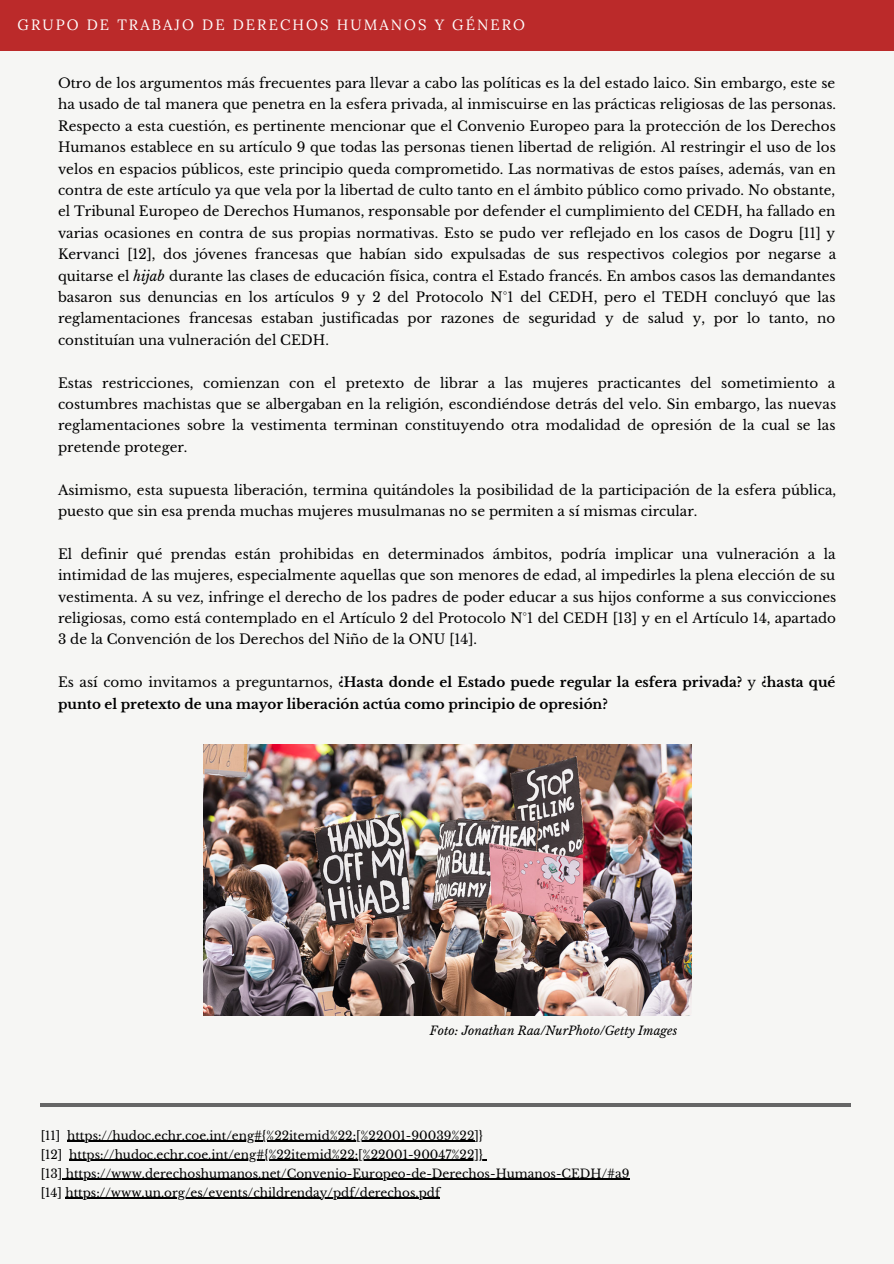
<style>
.page{position:relative;width:894px;height:1264px;background:#fff}
.page>*{position:absolute;margin:0;border:0;box-sizing:border-box;transform-origin:0 0}
.t1{font:14.85px "Lora";letter-spacing:.14em;color:#fff}
.t2{font:13.5px/21.5px "Libre Baskerville";color:#000;text-align:justify}
.t3{font:700 13.5px/21.5px "Libre Baskerville";color:#000}
.t4{font:12px "Libre Baskerville";color:#000}
.t5{font:italic 12px "Libre Baskerville";color:#000}
.s1{font-style:italic}
.s2{font-weight:400}
</style>
<div class="page">
<div style="left:0;top:0;width:893px;height:1263px;background:#f6f6f4"></div>
<hr style="left:41px;top:1103px;width:809px;height:4px;background:#666">
<div style="left:0;top:0;width:893px;height:50px;background:#bb2a2a"></div>
<img style="left:203px;top:744px;width:488px;height:271px">
<hr style="left:67px;top:1140px;width:407px;height:1px;background:#000">
<hr style="left:69px;top:1159px;width:414px;height:1px;background:#000">
<hr style="left:62px;top:1178px;width:567px;height:1px;background:#000">
<hr style="left:65px;top:1197px;width:375px;height:1px;background:#000">
<p class="t1" style="left:18px;top:15px;width:509px">GRUPO DE TRABAJO DE DERECHOS HUMANOS Y GÉNERO</p>
<p class="t2" style="left:58px;top:72px;width:779px">Otro de los argumentos más frecuentes para llevar a cabo las políticas es la del estado laico. Sin embargo, este se ha usado de tal manera que penetra en la esfera privada, al inmiscuirse en las prácticas religiosas de las personas.<br>Respecto a esta cuestión, es pertinente mencionar que el Convenio Europeo para la protección de los Derechos Humanos establece en su artículo 9 que todas las personas tienen libertad de religión. Al restringir el uso de los velos en espacios públicos, este principio queda comprometido. Las normativas de estos países, además, van en contra de este artículo ya que vela por la libertad de culto tanto en el ámbito público como privado. No obstante, el Tribunal Europeo de Derechos Humanos, responsable por defender el cumplimiento del CEDH, ha fallado en varias ocasiones en contra de sus propias normativas. Esto se pudo ver reflejado en los casos de Dogru [11] y Kervanci [12], dos jóvenes francesas que habían sido expulsadas de sus respectivos colegios por negarse a quitarse el <span class="s1">hijab</span> durante las clases de educación física, contra el Estado francés. En ambos casos las demandantes basaron sus denuncias en los artículos 9 y 2 del Protocolo N°1 del CEDH, pero el TEDH concluyó que las reglamentaciones francesas estaban justificadas por razones de seguridad y de salud y, por lo tanto, no constituían una vulneración del CEDH.</p>
<p class="t2" style="left:58px;top:372px;width:779px">Estas restricciones, comienzan con el pretexto de librar a las mujeres practicantes del sometimiento a costumbres machistas que se albergaban en la religión, escondiéndose detrás del velo. Sin embargo, las nuevas reglamentaciones sobre la vestimenta terminan constituyendo otra modalidad de opresión de la cual se las pretende proteger.</p>
<p class="t2" style="left:58px;top:479px;width:779px">Asimismo, esta supuesta liberación, termina quitándoles la posibilidad de la participación de la esfera pública, puesto que sin esa prenda muchas mujeres musulmanas no se permiten a sí mismas circular.</p>
<p class="t2" style="left:58px;top:543px;width:779px">El definir qué prendas están prohibidas en determinados ámbitos, podría implicar una vulneración a la intimidad de las mujeres, especialmente aquellas que son menores de edad, al impedirles la plena elección de su vestimenta. A su vez, infringe el derecho de los padres de poder educar a sus hijos conforme a sus convicciones religiosas, como está contemplado en el Artículo 2 del Protocolo N°1 del CEDH [13] y en el Artículo 14, apartado 3 de la Convención de los Derechos del Niño de la ONU [14].</p>
<p class="t3" style="left:58px;top:671px;width:778px"><span class="s2">Es así como invitamos a preguntarnos,</span> ¿Hasta donde el Estado puede regular la esfera privada? <span class="s2">y</span> ¿hasta qué punto el pretexto de una mayor liberación actúa como principio de opresión?</p>
<p class="t5" style="left:429px;top:1023px;width:249px">Foto: Jonathan Raa/NurPhoto/Getty Images</p>
<p class="t4" style="left:41px;top:1127px;width:443px">[11] https://hudoc.echr.coe.int/eng#{%22itemid%22:[%22001-90039%22]}</p>
<p class="t4" style="left:41px;top:1146px;width:443px">[12] https://hudoc.echr.coe.int/eng#{%22itemid%22:[%22001-90047%22]}</p>
<p class="t4" style="left:41px;top:1165px;width:590px">[13] https://www.derechoshumanos.net/Convenio-Europeo-de-Derechos-Humanos-CEDH/#a9</p>
<p class="t4" style="left:41px;top:1184px;width:400px">[14] https://www.un.org/es/events/childrenday/pdf/derechos.pdf</p>
</div>
